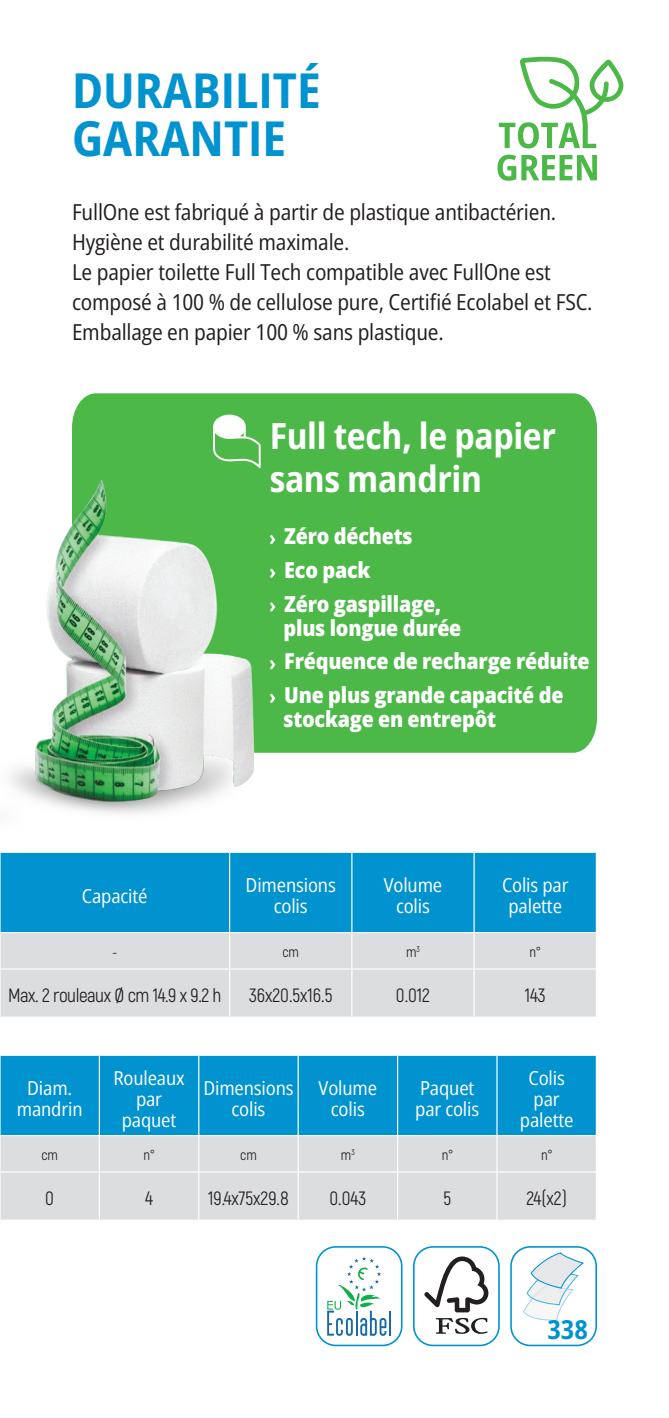
<style>
.page{position:relative;width:669px;height:1418px;background:#fff}
.page>*{position:absolute;margin:0;border:0;box-sizing:border-box;transform-origin:0 0}
.t1{font:700 semi-condensed 48px "Open Sans";color:#0093d0}
.t2{font:700 semi-condensed 36px "Open Sans";letter-spacing:-.01em;color:#fff}
.t3{font:700 semi-condensed 26px "Open Sans";color:#0093d0}
.t4{font:semi-condensed 22px/30px "Open Sans";letter-spacing:-.01em;color:#231f20}
.t5{font:800 semi-condensed 22px "Open Sans";letter-spacing:-.01em;color:#fff}
.t6{font:semi-condensed 19.2px/20.8px "Open Sans";letter-spacing:-.01em;color:#fff;text-align:center}
.t7{font:19.2px "Akrobat";color:#231f20}
.t8{font:19.2px "Akrobat";letter-spacing:-.025em;color:#231f20}
.t9{font:14.4px "Akrobat";color:#231f20}
</style>
<div class="page">
<svg style="left:497px;top:56px;width:127px;height:125px"></svg>
<div style="left:72px;top:393px;width:525px;height:359px;background:#4cb848"></div>
<svg style="left:213px;top:413px;width:48px;height:55px"></svg>
<img style="left:24px;top:470px;width:303px;height:344px">
<div style="left:1px;top:1055px;width:595px;height:80px;background:#0093d0"></div>
<div style="left:1px;top:1136px;width:595px;height:83px;background:#dcdddf"></div>
<hr style="left:1px;top:1171px;width:98px;height:1px;background:#fff">
<hr style="left:100px;top:1171px;width:99px;height:1px;background:#fff">
<hr style="left:398px;top:1171px;width:98px;height:1px;background:#fff">
<hr style="left:498px;top:1171px;width:98px;height:1px;background:#fff">
<hr style="left:199px;top:1171px;width:99px;height:1px;background:#fff">
<hr style="left:298px;top:1171px;width:100px;height:1px;background:#fff">
<hr style="left:496px;top:1055px;width:2px;height:80px;background:#fff">
<hr style="left:99px;top:1055px;width:1px;height:80px;background:#fff">
<hr style="left:198px;top:1055px;width:1px;height:80px;background:#fff">
<hr style="left:298px;top:1055px;width:1px;height:80px;background:#fff">
<hr style="left:397px;top:1055px;width:1px;height:80px;background:#fff">
<hr style="left:99px;top:1135px;width:1px;height:36px;background:#fff">
<hr style="left:198px;top:1135px;width:1px;height:36px;background:#fff">
<hr style="left:298px;top:1135px;width:1px;height:36px;background:#fff">
<hr style="left:397px;top:1135px;width:1px;height:36px;background:#fff">
<hr style="left:496px;top:1135px;width:2px;height:36px;background:#fff">
<hr style="left:99px;top:1171px;width:1px;height:48px;background:#fff">
<hr style="left:496px;top:1171px;width:2px;height:48px;background:#fff">
<hr style="left:198px;top:1172px;width:1px;height:47px;background:#fff">
<hr style="left:298px;top:1172px;width:1px;height:47px;background:#fff">
<hr style="left:397px;top:1172px;width:1px;height:47px;background:#fff">
<div style="left:1px;top:852px;width:595px;height:80px;background:#0093d0"></div>
<div style="left:1px;top:933px;width:595px;height:83px;background:#dcdddf"></div>
<hr style="left:0;top:968px;width:230px;height:1px;background:#fff">
<hr style="left:230px;top:968px;width:122px;height:1px;background:#fff">
<hr style="left:352px;top:968px;width:122px;height:1px;background:#fff">
<hr style="left:474px;top:968px;width:123px;height:1px;background:#fff">
<hr style="left:229px;top:852px;width:1px;height:80px;background:#fff">
<hr style="left:351px;top:852px;width:1px;height:80px;background:#fff">
<hr style="left:474px;top:852px;width:1px;height:80px;background:#fff">
<hr style="left:229px;top:933px;width:1px;height:35px;background:#fff">
<hr style="left:351px;top:933px;width:1px;height:35px;background:#fff">
<hr style="left:474px;top:933px;width:1px;height:35px;background:#fff">
<hr style="left:229px;top:969px;width:1px;height:47px;background:#fff">
<hr style="left:351px;top:969px;width:1px;height:47px;background:#fff">
<hr style="left:474px;top:969px;width:1px;height:47px;background:#fff">
<svg style="left:523px;top:1252px;width:61px;height:68px"></svg>
<div style="left:413px;top:1246px;width:87px;height:100px;border:2px solid #0093d0;border-radius:19px"></div>
<div style="left:510px;top:1246px;width:87px;height:100px;border:2px solid #0093d0;border-radius:19px"></div>
<div style="left:316px;top:1246px;width:87px;height:100px;border:2px solid #0093d0;border-radius:19px"></div>
<svg style="left:327px;top:1256px;width:59px;height:79px"></svg>
<hr style="left:389px;top:1310px;width:2px;height:25px;background:#186aa6">
<svg style="left:424px;top:1256px;width:64px;height:77px"></svg>
<img style="left:0;top:767px;width:24px;height:100px">
<p class="t1" style="left:72px;top:58px;width:250px">DURABILITÉ</p>
<p class="t1" style="left:72px;top:106px;width:216px">GARANTIE</p>
<p class="t4" style="left:72px;top:196px;width:486px">FullOne est fabriqué à partir de plastique antibactérien.<br>Hygiène et durabilité maximale.</p>
<p class="t4" style="left:72px;top:256px;width:522px">Le papier toilette Full Tech compatible avec FullOne est composé à 100 % de cellulose pure, Certifié Ecolabel et FSC.</p>
<p class="t4" style="left:72px;top:316px;width:373px">Emballage en papier 100 % sans plastique.</p>
<p class="t2" style="left:270px;top:411px;width:288px">Full tech, le papier</p>
<p class="t2" style="left:270px;top:454px;width:214px">sans mandrin</p>
<p class="t5" style="left:284px;top:521px;width:130px">Zéro déchets</p>
<p class="t5" style="left:284px;top:555px;width:88px">Eco pack</p>
<p class="t5" style="left:284px;top:588px;width:159px">Zéro gaspillage,</p>
<p class="t5" style="left:284px;top:612px;width:179px">plus longue durée</p>
<p class="t5" style="left:284px;top:646px;width:307px">Fréquence de recharge réduite</p>
<p class="t5" style="left:284px;top:680px;width:281px">Une plus grande capacité de</p>
<p class="t5" style="left:284px;top:704px;width:214px">stockage en entrepôt</p>
<p class="t6" style="left:82px;top:885px;width:67px">Capacité</p>
<p class="t6" style="left:246px;top:874px;width:92px">Dimensions colis</p>
<p class="t6" style="left:384px;top:874px;width:60px">Volume colis</p>
<p class="t6" style="left:502px;top:874px;width:68px">Colis par palette</p>
<p class="t9" style="left:112px;top:943px;width:6px">-</p>
<p class="t9" style="left:282px;top:943px;width:18px">cm</p>
<p class="t9" style="left:406px;top:943px;width:15px">m<sup>3</sup></p>
<p class="t9" style="left:530px;top:943px;width:13px">n°</p>
<p class="t8" style="left:8px;top:983px;width:215px">Max. 2 rouleaux Ø cm 14.9 x 9.2 h</p>
<p class="t7" style="left:249px;top:983px;width:85px">36x20.5x16.5</p>
<p class="t7" style="left:396px;top:983px;width:36px">0.012</p>
<p class="t7" style="left:525px;top:983px;width:23px">143</p>
<p class="t6" style="left:17px;top:1077px;width:67px">Diam. mandrin</p>
<p class="t6" style="left:113px;top:1067px;width:73px">Rouleaux par paquet</p>
<p class="t6" style="left:203px;top:1077px;width:92px">Dimensions colis</p>
<p class="t6" style="left:319px;top:1077px;width:60px">Volume colis</p>
<p class="t6" style="left:415px;top:1077px;width:66px;text-align:left">Paquet par colis</p>
<p class="t6" style="left:520px;top:1067px;width:55px">Colis par palette</p>
<p class="t9" style="left:41px;top:1146px;width:18px">cm</p>
<p class="t9" style="left:143px;top:1146px;width:13px">n°</p>
<p class="t9" style="left:240px;top:1146px;width:18px">cm</p>
<p class="t9" style="left:341px;top:1146px;width:15px">m<sup>3</sup></p>
<p class="t9" style="left:442px;top:1146px;width:13px">n°</p>
<p class="t9" style="left:541px;top:1146px;width:13px">n°</p>
<p class="t7" style="left:45px;top:1186px;width:10px">0</p>
<p class="t7" style="left:145px;top:1186px;width:9px">4</p>
<p class="t7" style="left:208px;top:1186px;width:82px">19.4x75x29.8</p>
<p class="t7" style="left:330px;top:1186px;width:38px">0.043</p>
<p class="t7" style="left:443px;top:1186px;width:9px">5</p>
<p class="t7" style="left:526px;top:1186px;width:42px">24(x2)</p>
<p class="t3" style="left:547px;top:1311px;width:42px">338</p>
</div>
